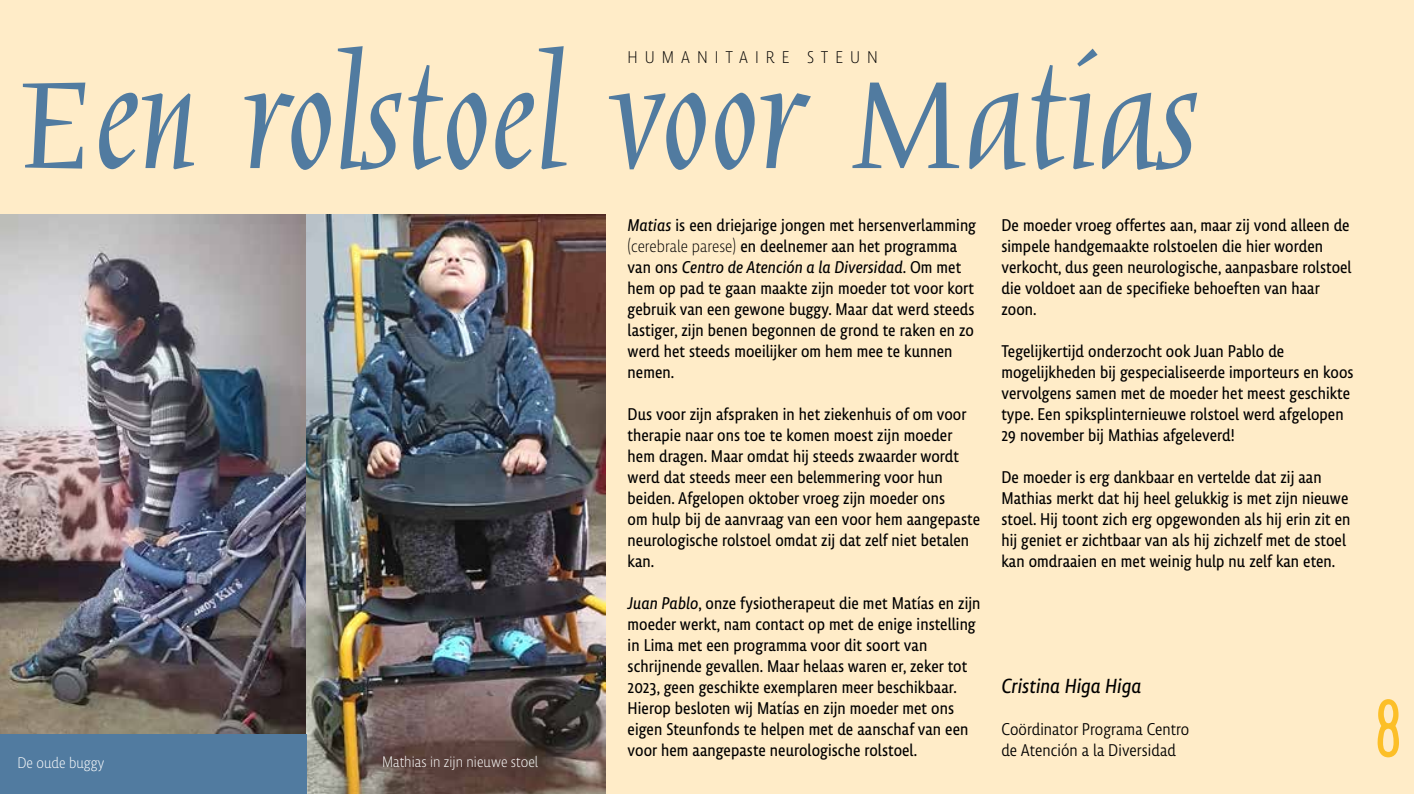
<style>
.page{position:relative;width:1414px;height:794px;background:#ffecc8}
.page>*{position:absolute;margin:0;border:0;box-sizing:border-box;transform-origin:0 0}
.t1{font:183.75px "Mauritius I";color:#517ba0}
.t2{font:84px "Saa Series AD";color:#fcbf28}
.t3{font:italic 21px "Lemon Sans Next Cond";letter-spacing:.005em;color:#000}
.t4{font:17.5px/21px "Lemon Sans Next Cond";letter-spacing:.005em;color:#000}
.t5{font:17.5px/21px "Lemon Sans Next Cond S Light";letter-spacing:.005em;color:#000}
.t6{font:300 17.5px "Lemon Sans Next Cond";letter-spacing:.4em;color:#000}
.t7{font:300 15.75px "Lemon Sans Next Cond";letter-spacing:.005em;color:#fff}
.s1{font-style:italic}
.s2{font-weight:300}
</style>
<div class="page">
<img style="left:0;top:215px;width:306px;height:519px">
<img style="left:306px;top:215px;width:300px;height:579px">
<div style="left:0;top:734px;width:306px;height:60px;background:#517ba0"></div>
<h1 class="t1" style="left:17px;top:38px;width:1177px">Een rolstoel voor Matias</h1>
<p class="t6" style="left:628px;top:47px;width:252px">HUMANITAIRE STEUN</p>
<p class="t7" style="left:17px;top:753px;width:89px">De oude buggy</p>
<p class="t7" style="left:382px;top:752px;width:158px">Mathias in zijn nieuwe stoel</p>
<p class="t4" style="left:628px;top:215px;width:350px"><span class="s1">Matias</span> is een driejarige jongen met hersenverlamming <span class="s2">(cerebrale parese)</span> en deelnemer aan het programma van ons <span class="s1">Centro de Atención a la Diversidad</span>. Om met hem op pad te gaan maakte zijn moeder tot voor kort gebruik van een gewone buggy. Maar dat werd steeds lastiger, zijn benen begonnen de grond te raken en zo werd het steeds moeilijker om hem mee te kunnen nemen.</p>
<p class="t4" style="left:628px;top:404px;width:354px">Dus voor zijn afspraken in het ziekenhuis of om voor therapie naar ons toe te komen moest zijn moeder hem dragen. Maar omdat hij steeds zwaarder wordt werd dat steeds meer een belemmering voor hun beiden. Afgelopen oktober vroeg zijn moeder ons<br>om hulp bij de aanvraag van een voor hem aangepaste neurologische rolstoel omdat zij dat zelf niet betalen kan.</p>
<p class="t4" style="left:628px;top:593px;width:354px"><span class="s1">Juan Pablo</span>, onze fysiotherapeut die met Matías en zijn moeder werkt, nam contact op met de enige instelling in Lima met een programma voor dit soort van schrijnende gevallen. Maar helaas waren er, zeker tot 2023, geen geschikte exemplaren meer beschikbaar.<br>Hierop besloten wij Matías en zijn moeder met ons eigen Steunfonds te helpen met de aanschaf van een voor hem aangepaste neurologische rolstoel.</p>
<p class="t4" style="left:1001px;top:215px;width:352px">De moeder vroeg offertes aan, maar zij vond alleen de simpele handgemaakte rolstoelen die hier worden verkocht, dus geen neurologische, aanpasbare rolstoel die voldoet aan de specifieke behoeften van haar zoon.</p>
<p class="t4" style="left:1001px;top:341px;width:354px">Tegelijkertijd onderzocht ook Juan Pablo de mogelijkheden bij gespecialiseerde importeurs en koos vervolgens samen met de moeder het meest geschikte type. Een spiksplinternieuwe rolstoel werd afgelopen 29 november bij Mathias afgeleverd!</p>
<p class="t4" style="left:1001px;top:467px;width:350px">De moeder is erg dankbaar en vertelde dat zij aan Mathias merkt dat hij heel gelukkig is met zijn nieuwe stoel. Hij toont zich erg opgewonden als hij erin zit en hij geniet er zichtbaar van als hij zichzelf met de stoel kan omdraaien en met weinig hulp nu zelf kan eten.</p>
<p class="t3" style="left:1001px;top:673px;width:142px">Cristina Higa Higa</p>
<p class="t5" style="left:1001px;top:719px;width:189px">Coördinator Programa Centro de Atención a la Diversidad</p>
<h2 class="t2" style="left:1374px;top:684px;width:29px">8</h2>
</div>
